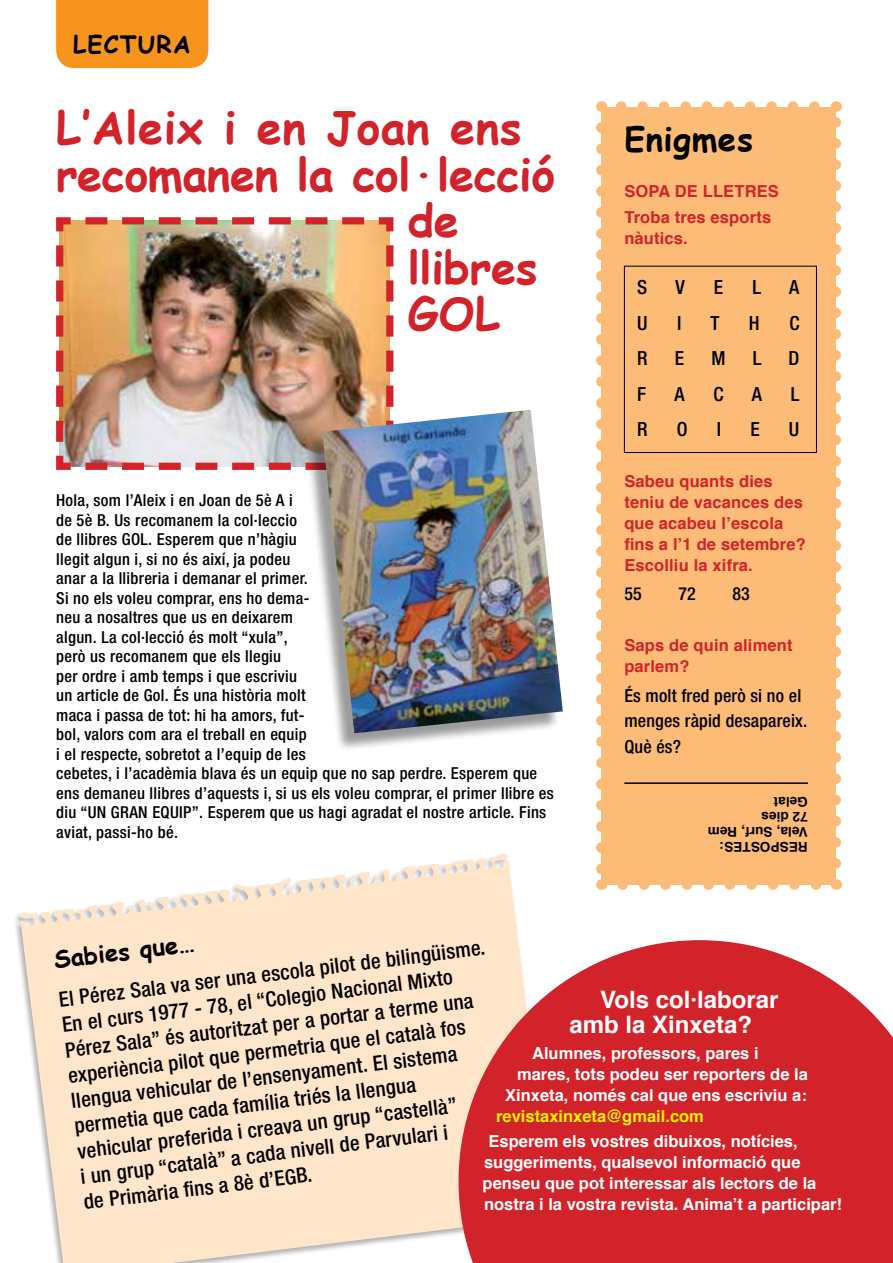
<style>
.page{position:relative;width:893px;height:1263px;background:#fff}
.page>*{position:absolute;margin:0;border:0;box-sizing:border-box;transform-origin:0 0}
.t1{font:700 45px "Comic Sans MS";letter-spacing:.01em;color:#d2232a}
.t2{font:700 33px "Comic Sans MS";color:#000}
.t3{font:700 24px/25.2px "Helvetica";color:#fff}
.t4{font:700 24px "Comic Sans MS";color:#000}
.t5{font:500 condensed 21px/25.5px "Helvetica Neue";color:#000}
.t6{font:500 condensed 19.5px "Helvetica Neue";color:#000}
.t7{font:500 condensed 18px/25.5px "Helvetica Neue";letter-spacing:.01em;color:#000}
.t8{font:500 condensed 16.5px/19.5px "Helvetica Neue";letter-spacing:.02em;color:#000}
.t9{font:700 16.5px/21px "Helvetica";color:#fff}
.t10{font:700 16.5px/21px "Helvetica";letter-spacing:.01em;color:#d2232a}
.t11{font:700 16.5px "Helvetica";color:#fff200}
.t12{font:700 13.5px/15px "Helvetica";letter-spacing:.01em;color:#000}
</style>
<div class="page">
<div style="left:601px;top:107px;width:235px;height:777px;background:#fcbb76"></div>
<svg style="left:623px;top:884px;width:202px;height:6px"></svg>
<svg style="left:616px;top:101px;width:198px;height:6px"></svg>
<svg style="left:596px;top:128px;width:10px;height:762px"></svg>
<svg style="left:831px;top:101px;width:10px;height:762px"></svg>
<svg style="left:19px;top:853px;width:500px;height:410px;background:#fde8d1"></svg>
<svg style="left:459px;top:940px;width:434px;height:323px;background:#d83f43"></svg>
<div style="left:56px;top:0;width:152px;height:68px;background:#f7941e"></div>
<img style="left:56px;top:217px;width:338px;height:253px">
<div style="left:304px;top:413px;width:256px;height:339px;background:#000;opacity:.4"></div>
<img style="left:322px;top:410px;width:241px;height:323px">
<div style="left:624px;top:266px;width:193px;height:187px;border:1px solid #000"></div>
<hr style="left:624px;top:782px;width:184px;height:2px;background:#000">
<h3 class="t4" style="left:73px;top:27px;width:49px">LECTURA</h3>
<h1 class="t1" style="left:56px;top:95px;width:467px">L’Aleix i en Joan ens</h1>
<h1 class="t1" style="left:56px;top:141px;width:500px">recomanen la col·lecció</h1>
<h1 class="t1" style="left:408px;top:188px;width:53px">de</h1>
<h1 class="t1" style="left:408px;top:234px;width:131px">llibres</h1>
<h1 class="t1" style="left:408px;top:281px;width:62px">GOL</h1>
<p class="t8" style="left:56px;top:490px;width:499px">Hola, som l’Aleix i en Joan de 5è A i<br>de 5è B. Us recomanem la col·leccio<br>de llibres GOL. Esperem que n’hàgiu<br>llegit algun i, si no és així, ja podeu<br>anar a la llibreria i demanar el primer.<br>Si no els voleu comprar, ens ho dema-<br>neu a nosaltres que us en deixarem<br>algun. La col·lecció és molt “xula”,<br>però us recomanem que els llegiu<br>per ordre i amb temps i que escriviu<br>un article de Gol. És una història molt<br>maca i passa de tot: hi ha amors, fut-<br>bol, valors com ara el treball en equip<br>i el respecte, sobretot a l’equip de les<br>cebetes, i l’acadèmia blava és un equip que no sap perdre. Esperem que ens demaneu llibres d’aquests i, si us els voleu comprar, el primer llibre es diu “UN GRAN EQUIP”. Esperem que us hagi agradat el nostre article. Fins aviat, passi-ho bé.</p>
<h2 class="t2" style="left:624px;top:115px;width:130px">Enigmes</h2>
<p class="t10" style="left:624px;top:181px;width:100px">Sopa de Llet</p>
<p class="t10" style="left:624px;top:179px;width:148px;line-height:25.2px;text-align:right">res<br>Troba tres esports</p>
<p class="t10" style="left:624px;top:228px;width:65px">nàutics.</p>
<p class="t6" style="left:637px;top:276px;width:12px">S</p>
<p class="t6" style="left:676px;top:276px;width:11px">V</p>
<p class="t6" style="left:714px;top:276px;width:11px">E</p>
<p class="t6" style="left:752px;top:276px;width:10px">L</p>
<p class="t6" style="left:789px;top:276px;width:12px">A</p>
<p class="t6" style="left:637px;top:311px;width:12px">U</p>
<p class="t6" style="left:677px;top:311px;width:6px">I</p>
<p class="t6" style="left:710px;top:311px;width:11px">T</p>
<p class="t6" style="left:749px;top:311px;width:12px">H</p>
<p class="t6" style="left:789px;top:311px;width:12px">C</p>
<p class="t6" style="left:637px;top:347px;width:12px">R</p>
<p class="t6" style="left:675px;top:347px;width:11px">E</p>
<p class="t6" style="left:711px;top:347px;width:16px">M</p>
<p class="t6" style="left:753px;top:347px;width:10px">L</p>
<p class="t6" style="left:789px;top:347px;width:12px">D</p>
<p class="t6" style="left:637px;top:382px;width:11px">F</p>
<p class="t6" style="left:674px;top:382px;width:12px">A</p>
<p class="t6" style="left:713px;top:382px;width:12px">C</p>
<p class="t6" style="left:752px;top:382px;width:12px">A</p>
<p class="t6" style="left:791px;top:382px;width:10px">L</p>
<p class="t6" style="left:637px;top:418px;width:12px">R</p>
<p class="t6" style="left:677px;top:418px;width:12px">O</p>
<p class="t6" style="left:717px;top:418px;width:6px">I</p>
<p class="t6" style="left:750px;top:418px;width:11px">E</p>
<p class="t6" style="left:789px;top:418px;width:12px">U</p>
<p class="t10" style="left:624px;top:471px;width:183px">Sabeu quants dies teniu de vacances des que acabeu l’escola fins a l’1 de setembre?<br>Escolliu la xifra.</p>
<p class="t7" style="left:624px;top:581px;width:19px">55</p>
<p class="t7" style="left:678px;top:581px;width:19px">72</p>
<p class="t7" style="left:732px;top:581px;width:19px">83</p>
<p class="t10" style="left:624px;top:635px;width:170px">Saps de quin aliment parlem?</p>
<p class="t7" style="left:624px;top:682px;width:184px">És molt fred però si no el menges ràpid desapareix.<br>Què és?</p>
<p class="t12" style="left:808px;top:854px;width:102px;rotate:-180deg">Resp<br>Vela, Surf, R em<br>72 dies<br>Gelat</p>
<p class="t12" style="left:724px;top:854px;width:6px;rotate:-180deg">:</p>
<p class="t12" style="left:771px;top:854px;width:21px;rotate:-180deg">ostes</p>
<h3 class="t4" style="left:52px;top:942px;width:143px;rotate:-7deg">Sabies que…</h3>
<p class="t5" style="left:57px;top:986px;width:431px;rotate:-7deg">El Pérez Sala va ser una escola pilot de bilingüisme.<br>En el curs 1977 - 78, el “Colegio Nacional Mixto Pérez Sala” és autoritzat per a portar a terme una experiència pilot que permetria que el català fos llengua vehicular de l’ensenyament. El sistema permetia que cada família triés la llengua<br>vehicular preferida i creava un grup “castellà”<br>i un grup “català” a cada nivell de Parvulari i<br>de Primària fi ns a 8è d’EGB.</p>
<h3 class="t3" style="left:569px;top:987px;width:211px;text-indent:31px">Vols col·laborar amb la Xinxeta?</h3>
<p class="t9" style="left:532px;top:1042px;width:228px">Alumnes, professors, pares i</p>
<p class="t9" style="left:517px;top:1063px;width:292px">mares, tots podeu ser reporters de la</p>
<p class="t9" style="left:505px;top:1084px;width:303px">Xinxeta, només cal que ens escriviu a:</p>
<p class="t11" style="left:496px;top:1102px;width:209px">revistaxinxeta@gmail.com</p>
<p class="t9" style="left:483px;top:1131px;width:361px;text-indent:6px">Esperem els vostres dibuixos, notícies, suggeriments, qualsevol informació que penseu que pot interessar als lectors de la nostra i la vostra revista. Anima’t a participar!</p>
</div>
